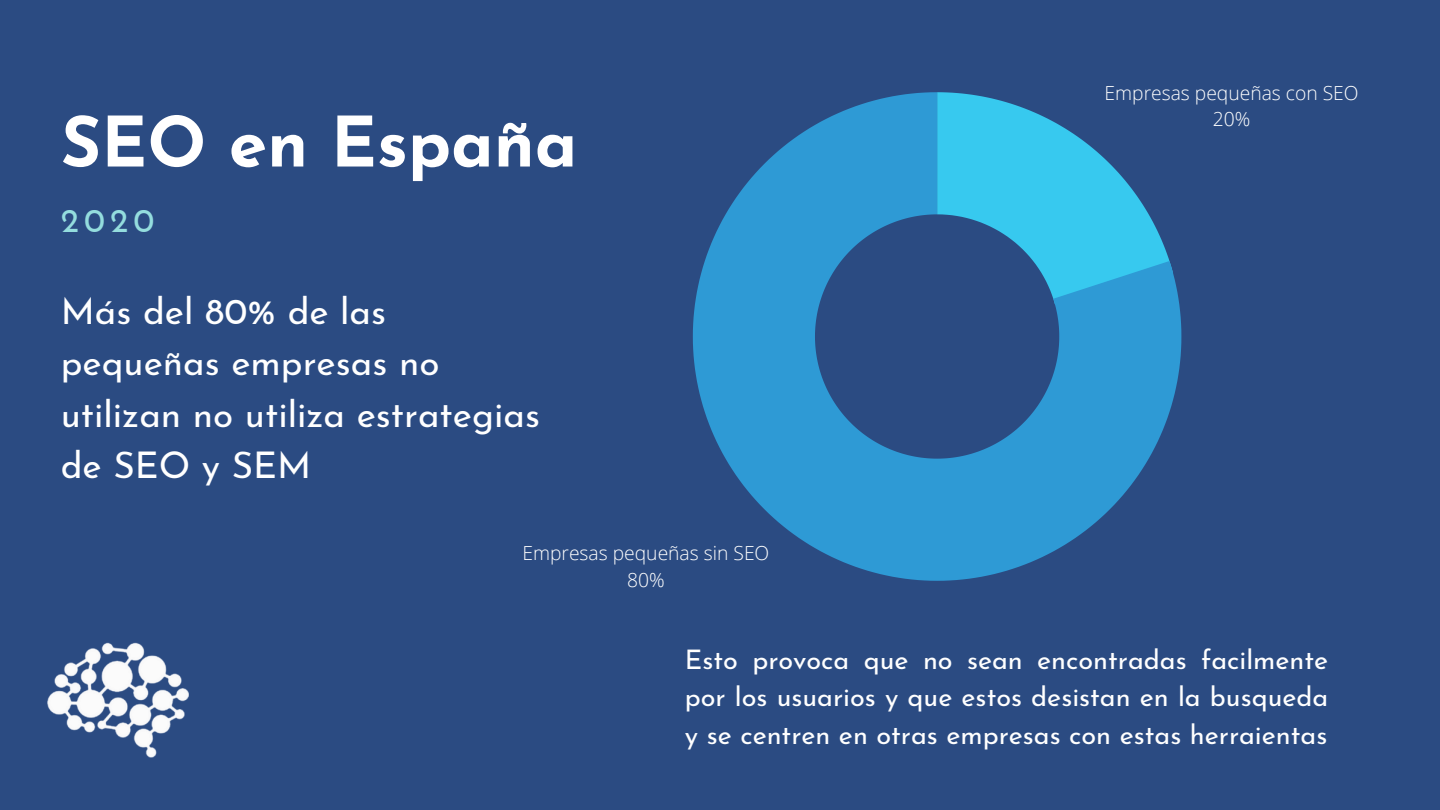
<style>
.page{position:relative;width:1440px;height:810px;background:#2b4b82}
.page>*{position:absolute;margin:0;border:0;box-sizing:border-box;transform-origin:0 0}
.t1{font:700 69.3px "Josefin Sans";color:#fff}
.t2{font:36.8px/51.2px "Josefin Sans";color:#fff}
.t3{font:33.6px "Josefin Sans";color:#94ddde}
.t4{font:27px/37.5px "Josefin Sans";color:#fff;text-align:justify}
.t5{font:300 19.3px "Open Sans";color:#fff}
</style>
<div class="page">
<svg style="left:693px;top:92px;width:488px;height:489px;fill:#2e9ad5"></svg>
<svg style="left:937px;top:92px;width:1px;height:122px"></svg>
<img style="left:47px;top:642px;width:142px;height:116px">
<p class="t1" style="left:61px;top:115px;width:518px">SEO en España</p>
<p class="t3" style="left:61px;top:207px;width:95px">2020</p>
<p class="t2" style="left:61px;top:290px;width:481px">Más del 80% de las pequeñas empresas no utilizan no utiliza estrategias de SEO y SEM</p>
<p class="t5" style="left:522px;top:540px;width:249px">Empresas pequeñas sin SEO</p>
<p class="t5" style="left:627px;top:566px;width:39px">80%</p>
<p class="t5" style="left:1105px;top:79px;width:256px">Empresas pequeñas con SEO</p>
<p class="t5" style="left:1213px;top:106px;width:39px">20%</p>
<p class="t4" style="left:685px;top:643px;width:645px">Esto provoca que no sean encontradas facilmente por los usuarios y que estos desistan en la busqueda y se centren en otras empresas con estas herraientas</p>
</div>
